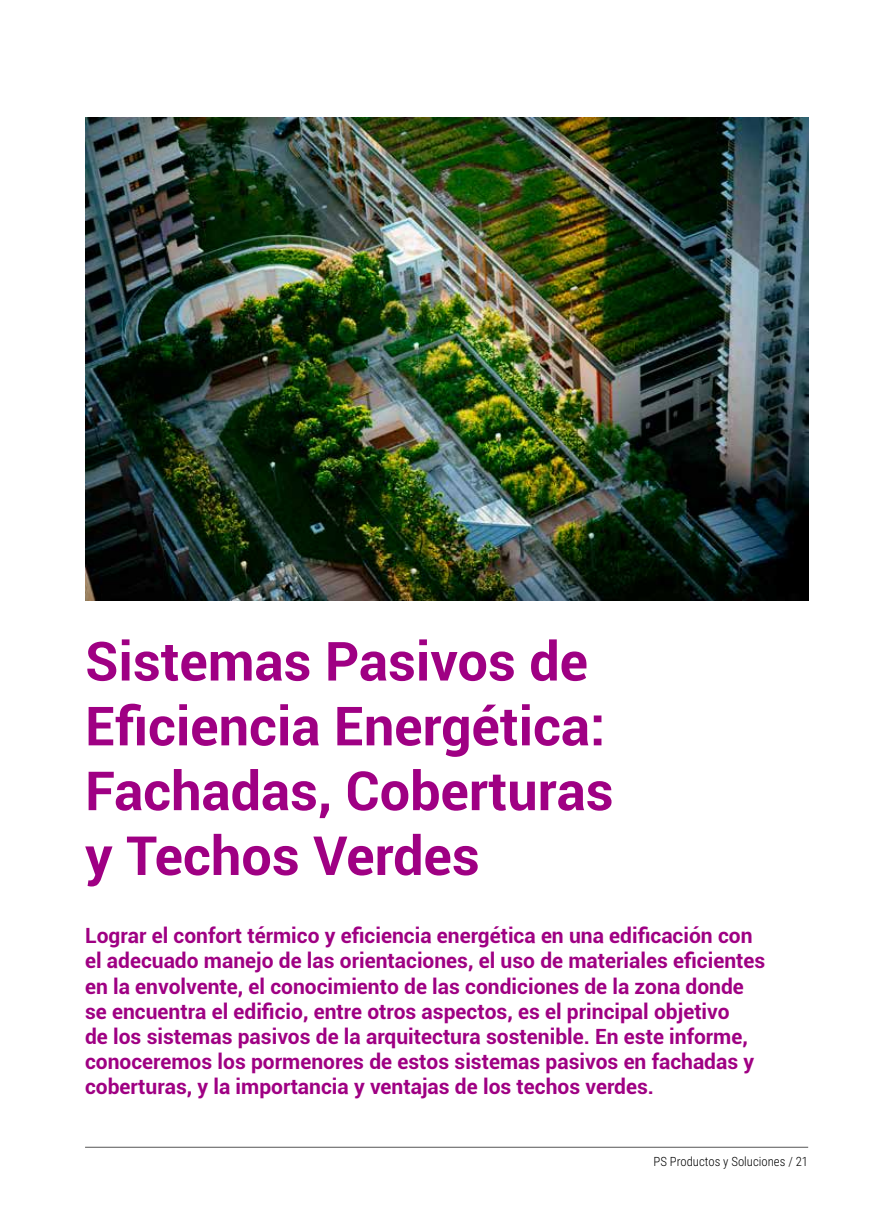
<style>
.page{position:relative;width:872px;height:1212px;background:#fff}
.page>*{position:absolute;margin:0;border:0;box-sizing:border-box;transform-origin:0 0}
.t1{font:700 54px/64.8px "Roboto";color:#9f0083}
.t2{font:700 21px/25.2px "Roboto";color:#9f0083}
.t3{font:300 12.75px "Roboto Condensed";color:#000}
</style>
<div class="page">
<hr style="left:85px;top:1147px;width:723px;height:1px;background:#565656">
<img style="left:85px;top:117px;width:723px;height:483px">
<h1 class="t1" style="left:85px;top:627px;width:530px">Sistemas Pasivos de<br>Eficiencia Energética:<br>Fachadas, Coberturas y Techos Verdes</h1>
<p class="t2" style="left:85px;top:922px;width:682px">Lograr el confort térmico y eficiencia energética en una edificación con el adecuado manejo de las orientaciones, el uso de materiales eficientes en la envolvente, el conocimiento de las condiciones de la zona donde se encuentra el edificio, entre otros aspectos, es el principal objetivo<br>de los sistemas pasivos de la arquitectura sostenible. En este informe, conoceremos los pormenores de estos sistemas pasivos en fachadas y coberturas, y la importancia y ventajas de los techos verdes.</p>
<p class="t3" style="left:653px;top:1153px;width:156px">PS Productos y Soluciones / 21</p>
</div>
